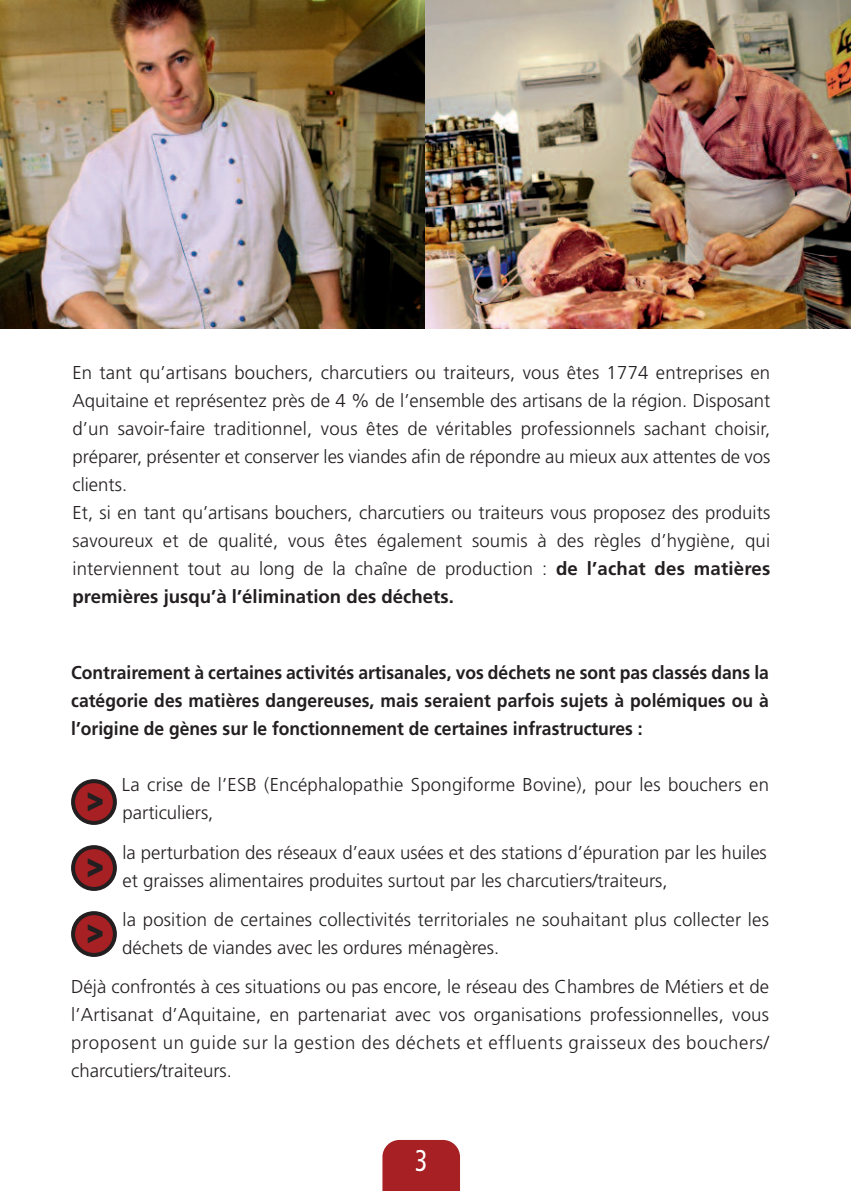
<style>
.page{position:relative;width:851px;height:1191px;background:#fff}
.page>*{position:absolute;margin:0;border:0;box-sizing:border-box;transform-origin:0 0}
.t1{font:900 31.4px/66px "Arial";color:#231f20;text-align:justify;scale:.85 1}
.t2{font:condensed 30px "Frutiger";color:#fff;scale:.85 1}
.t3{font:300 18.6px/28px "Frutiger";color:#231f20}
.t4{font:700 18.6px/28px "Frutiger";color:#231f20;text-align:justify;scale:.94 1}
.s1{font-weight:700}
</style>
<div class="page">
<img style="left:0;top:0;width:425px;height:329px">
<img style="left:425px;top:0;width:425px;height:329px">
<div style="left:382px;top:1140px;width:78px;height:51px;background:#a72023"></div>
<svg style="left:71px;top:779px;width:46px;height:46px"></svg>
<svg style="left:71px;top:845px;width:46px;height:46px"></svg>
<svg style="left:71px;top:911px;width:46px;height:46px"></svg>
<p class="t3" style="left:72px;top:360px;width:699px">En tant qu’artisans bouchers, charcutiers ou traiteurs, vous êtes 1774 entreprises en Aquitaine et représentez près de 4 % de l’ensemble des artisans de la région. Disposant d’un savoir-faire traditionnel, vous êtes de véritables professionnels sachant choisir, préparer, présenter et conserver les viandes afin de répondre au mieux aux attentes de vos clients.<br>Et, si en tant qu’artisans bouchers, charcutiers ou traiteurs vous proposez des produits savoureux et de qualité, vous êtes également soumis à des règles d’hygiène, qui interviennent tout au long de la chaîne de production : <span class="s1">de l’achat des matières premières jusqu’à l’élimination des déchets.</span></p>
<p class="t4" style="left:71px;top:660px;width:743px">Contrairement à certaines activités artisanales, vos déchets ne sont pas classés dans la catégorie des matières dangereuses, mais seraient parfois sujets à polémiques ou à l’origine de gènes sur le fonctionnement de certaines infrastructures :</p>
<p class="t3" style="left:122px;top:772px;width:648px">La crise de l’ESB (Encéphalopathie Spongiforme Bovine), pour les bouchers en particuliers,</p>
<p class="t3" style="left:122px;top:839px;width:646px">la perturbation des réseaux d’eaux usées et des stations d’épuration par les huiles et graisses alimentaires produites surtout par les charcutiers/traiteurs,</p>
<p class="t3" style="left:122px;top:907px;width:648px">la position de certaines collectivités territoriales ne souhaitant plus collecter les déchets de viandes avec les ordures ménagères.</p>
<p class="t3" style="left:71px;top:974px;width:699px;text-align:justify">Déjà confrontés à ces situations ou pas encore, le réseau des Chambres de Métiers et de l’Artisanat d’Aquitaine, en partenariat avec vos organisations professionnelles, vous proposent un guide sur la gestion des déchets et effluents graisseux des bouchers/ charcutiers/traiteurs.</p>
<h1 class="t1" style="left:87px;top:769px;width:22px">&gt; &gt; &gt;</h1>
<h2 class="t2" style="left:415px;top:1148px;width:16px">3</h2>
</div>
